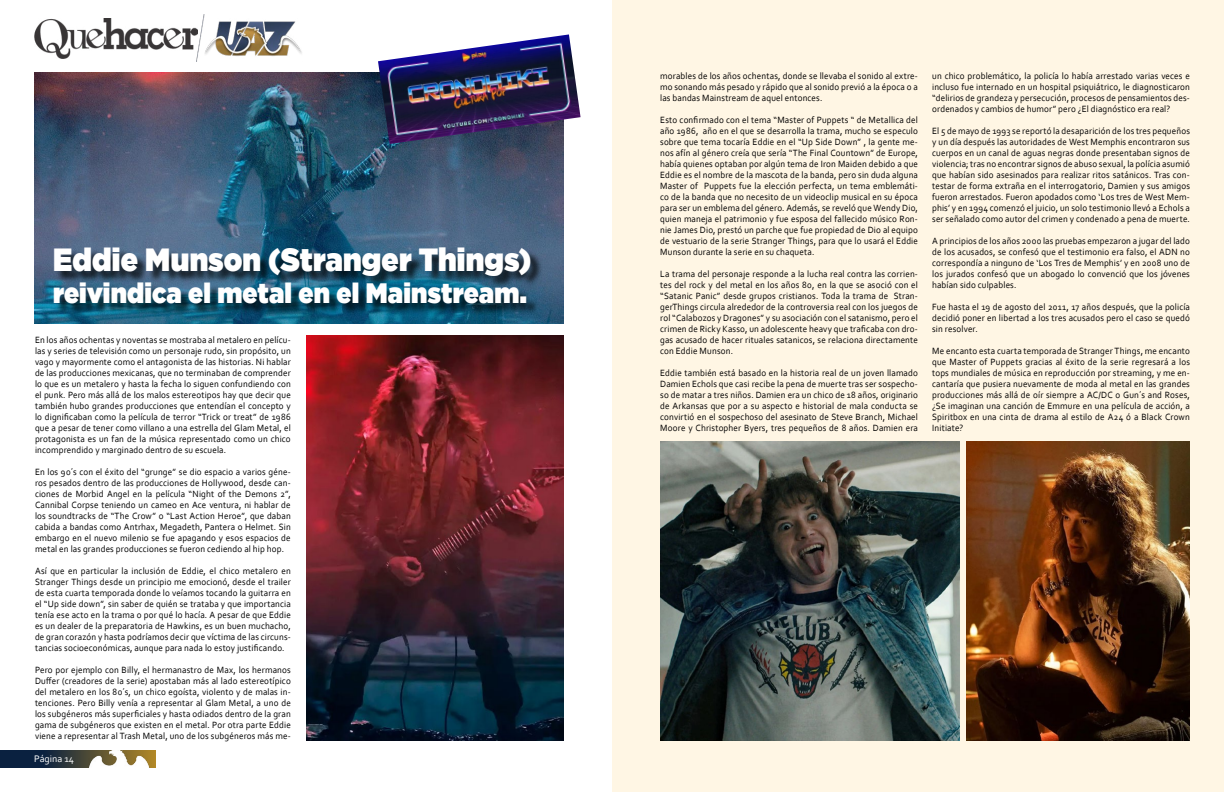
<style>
.page{position:relative;width:1224px;height:792px;background:#fff}
.page>*{position:absolute;margin:0;border:0;box-sizing:border-box;transform-origin:0 0}
.t1{font:900 32px "Gotham";letter-spacing:.01em;color:#fff;scale:.9 1}
.t2{font:900 28px "Gotham";letter-spacing:.005em;color:#fff;scale:.9 1}
.t3{font:10px "Corbel";color:#fff}
.t4{font:9.5px/11px "Corbel";letter-spacing:.015em;color:#000;text-align:justify;scale:.95 1}
</style>
<div class="page">
<svg style="left:0;top:750px;width:81px;height:18px"></svg>
<img style="left:34px;top:19px;width:161px;height:39px">
<img style="left:195px;top:15px;width:107px;height:47px">
<img style="left:81px;top:750px;width:75px;height:18px">
<div style="left:612px;top:0;width:612px;height:792px;background:#fff6e4"></div>
<img style="left:34px;top:73px;width:530px;height:251px">
<div style="left:55px;top:249px;width:488px;height:67px;background:#000;opacity:.75"></div>
<img style="left:306px;top:336px;width:258px;height:405px">
<img style="left:378px;top:34px;width:203px;height:110px">
<img style="left:660px;top:442px;width:299px;height:299px">
<img style="left:966px;top:442px;width:224px;height:299px">
<h1 class="t1" style="left:53px;top:237px;width:533px">Eddie Munson (Stranger Things)</h1>
<h2 class="t2" style="left:53px;top:273px;width:528px">reivindica el metal en el Mainstream.</h2>
<p class="t4" style="left:35px;top:334px;width:271px">En los años ochentas y noventas se mostraba al metalero en pelícu&shy;las y series de televisión como un personaje rudo, sin propósito, un vago y mayormente como el antagonista de las historias. Ni hablar de las producciones mexicanas, que no terminaban de comprender lo que es un metalero y hasta la fecha lo siguen confundiendo con el punk. Pero más allá de los malos estereotipos hay que decir que también hubo grandes producciones que entendían el concepto y lo dignificaban como la película de terror “Trick or treat” de 1986 que a pesar de tener como villano a una estrella del Glam Metal, el protagonista es un fan de la música representado como un chico incomprendido y marginado dentro de su escuela.</p>
<p class="t4" style="left:35px;top:466px;width:271px">En los 90´s con el éxito del “grunge” se dio espacio a varios géne&shy;ros pesados dentro de las producciones de Hollywood, desde can&shy;ciones de Morbid Angel en la película “Night of the Demons 2”, Cannibal Corpse teniendo un cameo en Ace ventura, ni hablar de los soundtracks de “The Crow” o “Last Action Heroe”, que daban cabida a bandas como Antrhax, Megadeth, Pantera o Helmet. Sin embargo en el nuevo milenio se fue apagando y esos espacios de metal en las grandes producciones se fueron cediendo al hip hop.</p>
<p class="t4" style="left:35px;top:565px;width:271px">Así que en particular la inclusión de Eddie, el chico metalero en Stranger Things desde un principio me emocionó, desde el trailer de esta cuarta temporada donde lo veíamos tocando la guitarra en el “Up side down”, sin saber de quién se trataba y que importancia tenía ese acto en la trama o por qué lo hacía. A pesar de que Eddie es un dealer de la preparatoria de Hawkins, es un buen muchacho, de gran corazón y hasta podríamos decir que víctima de las circuns&shy;tancias socioeconómicas, aunque para nada lo estoy justificando.</p>
<p class="t4" style="left:35px;top:664px;width:271px">Pero por ejemplo con Billy, el hermanastro de Max, los hermanos Duffer (creadores de la serie) apostaban más al lado estereotípico del metalero en los 80´s, un chico egoísta, violento y de malas in&shy;tenciones. Pero Billy venía a representar al Glam Metal, a uno de los subgéneros más superficiales y hasta odiados dentro de la gran gama de subgéneros que existen en el metal. Por otra parte Eddie viene a representar al Trash Metal, uno de los subgéneros más me-</p>
<p class="t3" style="left:34px;top:753px;width:42px">Página 14</p>
<p class="t4" style="left:660px;top:70px;width:273px">morables de los años ochentas, donde se llevaba el sonido al extre&shy;mo sonando más pesado y rápido que al sonido previó a la época o a las bandas Mainstream de aquel entonces.</p>
<p class="t4" style="left:660px;top:114px;width:273px">Esto confirmado con el tema “Master of Puppets “ de Metallica del año 1986, año en el que se desarrolla la trama, mucho se especulo sobre que tema tocaría Eddie en el “Up Side Down” , la gente me&shy;nos afín al género creía que sería “The Final Countown” de Europe, había quienes optaban por algún tema de Iron Maiden debido a que Eddie es el nombre de la mascota de la banda, pero sin duda alguna Master of Puppets fue la elección perfecta, un tema emblemáti&shy;co de la banda que no necesito de un videoclip musical en su época para ser un emblema del género. Además, se reveló que Wendy Dio, quien maneja el patrimonio y fue esposa del fallecido músico Ron&shy;nie James Dio, prestó un parche que fue propiedad de Dio al equipo de vestuario de la serie Stranger Things, para que lo usará el Eddie Munson durante la serie en su chaqueta.</p>
<p class="t4" style="left:660px;top:268px;width:273px">La trama del personaje responde a la lucha real contra las corrien&shy;tes del rock y del metal en los años 80, en la que se asoció con el “Satanic Panic” desde grupos cristianos. Toda la trama de Stran&shy;gerThings circula alrededor de la controversia real con los juegos de rol “Calabozos y Dragones” y su asociación con el satanismo, pero el crimen de Ricky Kasso, un adolescente heavy que traficaba con dro&shy;gas acusado de hacer rituales satanicos, se relaciona directamente con Eddie Munson.</p>
<p class="t4" style="left:660px;top:367px;width:273px">Eddie también está basado en la historia real de un joven llamado Damien Echols que casi recibe la pena de muerte tras ser sospecho&shy;so de matar a tres niños. Damien era un chico de 18 años, originario de Arkansas que por a su aspecto e historial de mala conducta se convirtió en el sospechoso del asesinato de Steve Branch, Michael Moore y Christopher Byers, tres pequeños de 8 años. Damien era</p>
<p class="t4" style="left:932px;top:70px;width:273px">un chico problemático, la policía lo había arrestado varias veces e incluso fue internado en un hospital psiquiátrico, le diagnosticaron “delirios de grandeza y persecución, procesos de pensamientos des&shy;ordenados y cambios de humor” pero ¿El diagnóstico era real?</p>
<p class="t4" style="left:932px;top:125px;width:273px">El 5 de mayo de 1993 se reportó la desaparición de los tres pequeños y un día después las autoridades de West Memphis encontraron sus cuerpos en un canal de aguas negras donde presentaban signos de violencia; tras no encontrar signos de abuso sexual, la polícia asumió que habían sido asesinados para realizar ritos satánicos. Tras con&shy;testar de forma extraña en el interrogatorio, Damien y sus amigos fueron arrestados. Fueron apodados como ‘Los tres de West Mem&shy;phis’ y en 1994 comenzó el juicio, un solo testimonio llevó a Echols a ser señalado como autor del crimen y condenado a pena de muerte.</p>
<p class="t4" style="left:932px;top:235px;width:273px">A principios de los años 2000 las pruebas empezaron a jugar del lado de los acusados, se confesó que el testimonio era falso, el ADN no correspondía a ninguno de ‘Los Tres de Memphis’ y en 2008 uno de los jurados confesó que un abogado lo convenció que los jóvenes habían sido culpables.</p>
<p class="t4" style="left:932px;top:301px;width:273px">Fue hasta el 19 de agosto del 2011, 17 años después, que la policía decidió poner en libertad a los tres acusados pero el caso se quedó sin resolver.</p>
<p class="t4" style="left:932px;top:345px;width:273px">Me encanto esta cuarta temporada de Stranger Things, me encanto que Master of Puppets gracias al éxito de la serie regresará a los tops mundiales de música en reproducción por streaming, y me en&shy;cantaría que pusiera nuevamente de moda al metal en las grandes producciones más allá de oír siempre a AC/DC o Gun´s and Roses, ¿Se imaginan una canción de Emmure en una película de acción, a Spiritbox en una cinta de drama al estilo de A24 ó a Black Crown Initiate?</p>
</div>
